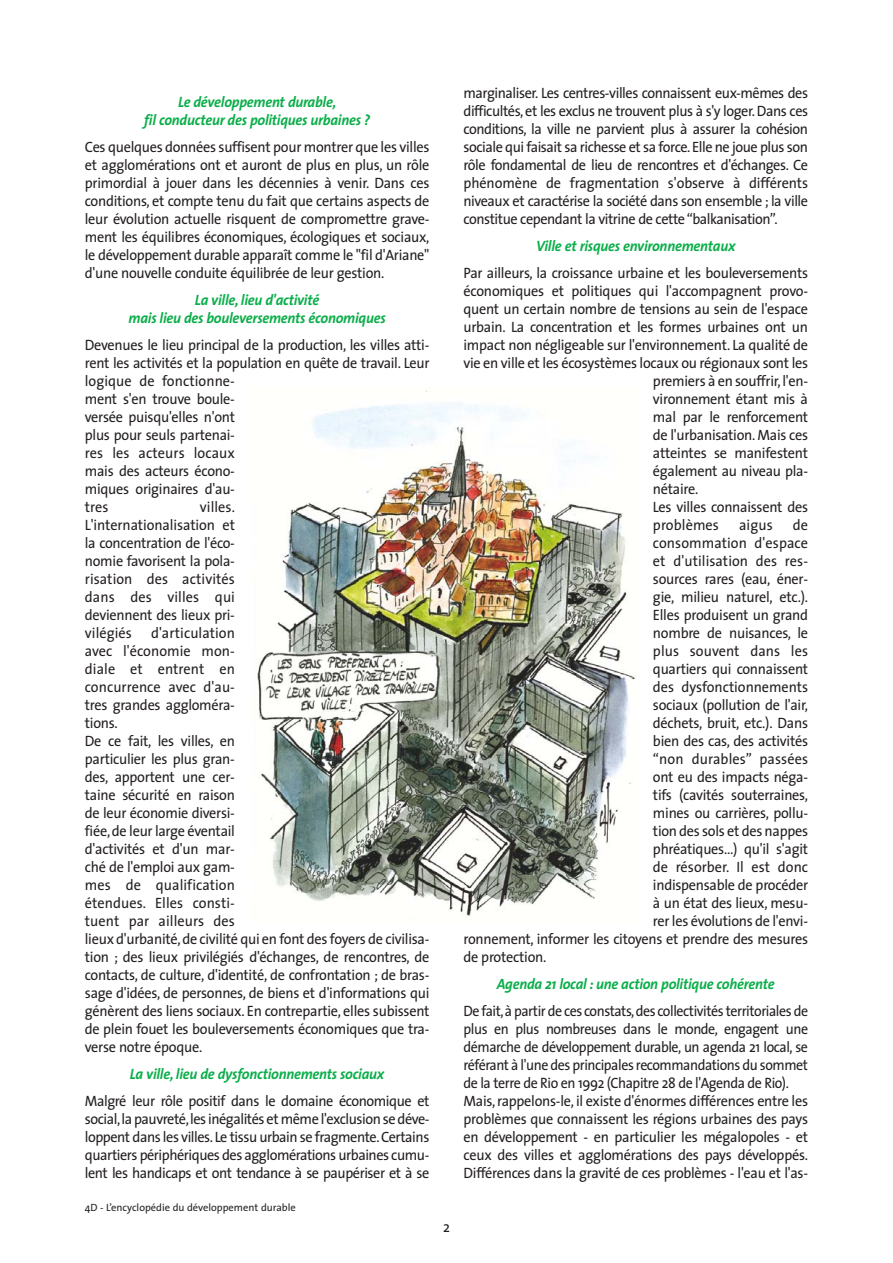
<style>
.page{position:relative;width:893px;height:1263px;background:#fff}
.page>*{position:absolute;margin:0;border:0;box-sizing:border-box;transform-origin:0 0}
.t1{font:15px/18px "The Sans";letter-spacing:-.02em;color:#231f20;text-align:justify;scale:.95 1}
.t2{font:15px/18px "The Sans";letter-spacing:-.02em;color:#231f20;scale:.93 1}
.t3{font:italic 700 15px/18px "The Sans";letter-spacing:-.02em;color:#0bae4a;text-align:center;scale:.95 1}
.t4{font:15px "The Sans";letter-spacing:.005em;color:#231f20;scale:.95 1}
.t5{font:15px "The Sans";color:#231f20;scale:.95 1}
.t6{font:10.5px "The Sans";color:#231f20}
</style>
<div class="page">
<img style="left:257px;top:390px;width:380px;height:527px">
<p class="t3" style="left:144px;top:93px;width:239px">Le développement durable,<br>fil conducteur des politiques urbaines ?</p>
<p class="t1" style="left:85px;top:139px;width:364px">Ces quelques données suffisent pour montrer que les villes et agglomérations ont et auront de plus en plus, un rôle primordial à jouer dans les décennies à venir. Dans ces conditions, et compte tenu du fait que certains aspects de leur évolution actuelle risquent de compromettre grave&shy;ment les équilibres économiques, écologiques et sociaux, le développement durable apparaît comme le "fil d'Ariane" d'une nouvelle conduite équilibrée de leur gestion.</p>
<p class="t3" style="left:128px;top:291px;width:272px">La ville, lieu d'activité<br>mais lieu des bouleversements économiques</p>
<p class="t1" style="left:85px;top:337px;width:364px;text-align:left">Devenues le lieu principal de la production, les villes atti&shy;rent les activités et la population en quête de travail. Leur logique de fonctionne-<br>ment s'en trouve boule-<br>versée puisqu'elles n'ont<br>plus pour seuls partenai-<br>res les acteurs locaux<br>mais des acteurs écono-<br>miques originaires d'au-<br>tres</p>
<p class="t1" style="left:85px;top:499px;width:159px;text-indent:115px">villes.<br>L'internationalisation et la concentration de l'éco&shy;nomie favorisent la pola&shy;risation des activités dans des villes qui deviennent des lieux pri&shy;vilégiés</p>
<p class="t1" style="left:85px;top:625px;width:364px;text-align:left;text-indent:66px">d'articulation<br>avec l'économie mon-<br>diale et entrent en<br>concurrence avec d'au-<br>tres grandes aggloméra-<br>tions.<br>De ce fait, les villes, en<br>particulier les plus gran-<br>des, apportent une cer-<br>taine sécurité en raison<br>de leur économie diversi-<br>fiée, de leur large éventail<br>d'activités et d'un mar-<br>ché de l'emploi aux gam-<br>mes de qualification<br>étendues. Elles consti-<br>tuent par ailleurs des<br>lieux d'urbanité, de civilité qui en font des foyers de civilisa&shy;tion ; des lieux privilégiés d'échanges, de rencontres, de contacts, de culture, d'identité, de confrontation ; de bras&shy;sage d'idées, de personnes, de biens et d'informations qui génèrent des liens sociaux. En contrepartie, elles subissent de plein fouet les bouleversements économiques que tra&shy;verse notre époque.</p>
<p class="t3" style="left:130px;top:1065px;width:269px">La ville, lieu de dysfonctionnements sociaux</p>
<p class="t1" style="left:85px;top:1093px;width:364px">Malgré leur rôle positif dans le domaine économique et social,la pauvreté,les inégalités et même l'exclusion se déve&shy;loppent dans les villes.Le tissu urbain se fragmente.Certains quartiers périphériques des agglomérations urbaines cumu&shy;lent les handicaps et ont tendance à se paupériser et à se</p>
<p class="t6" style="left:85px;top:1204px;width:212px">4D - L’encyclopédie du développement durable</p>
<p class="t1" style="left:463px;top:85px;width:364px">marginaliser. Les centres-villes connaissent eux-mêmes des difficultés, et les exclus ne trouvent plus à s'y loger. Dans ces conditions, la ville ne parvient plus à assurer la cohésion sociale qui faisait sa richesse et sa force. Elle ne joue plus son rôle fondamental de lieu de rencontres et d'échanges. Ce phénomène de fragmentation s'observe à différents niveaux et caractérise la société dans son ensemble ; la ville constitue cependant la vitrine de cette “balkanisation”.</p>
<p class="t3" style="left:536px;top:237px;width:211px">Ville et risques environnementaux</p>
<p class="t1" style="left:463px;top:265px;width:364px">Par ailleurs, la croissance urbaine et les bouleversements</p>
<p class="t1" style="left:463px;top:283px;width:364px">économiques et politiques qui l'accompagnent provo-</p>
<p class="t1" style="left:463px;top:301px;width:364px">quent un certain nombre de tensions au sein de l'espace</p>
<p class="t1" style="left:463px;top:319px;width:364px">urbain. La concentration et les formes urbaines ont un</p>
<p class="t1" style="left:463px;top:337px;width:364px">impact non négligeable sur l'environnement. La qualité de</p>
<p class="t1" style="left:463px;top:355px;width:364px">vie en ville et les écosystèmes locaux ou régionaux sont les</p>
<p class="t1" style="left:653px;top:373px;width:165px">premiers à en souffrir, l'en-</p>
<p class="t1" style="left:653px;top:391px;width:165px">vironnement étant mis à</p>
<p class="t1" style="left:653px;top:409px;width:165px">mal par le renforcement</p>
<p class="t1" style="left:653px;top:427px;width:165px">de l'urbanisation. Mais ces</p>
<p class="t1" style="left:653px;top:445px;width:165px">atteintes se manifestent</p>
<p class="t1" style="left:653px;top:463px;width:165px">également au niveau pla-</p>
<p class="t1" style="left:653px;top:481px;width:49px">nétaire.</p>
<p class="t1" style="left:653px;top:499px;width:165px">Les villes connaissent des</p>
<p class="t4" style="left:653px;top:519px;width:71px">problèmes</p>
<p class="t1" style="left:739px;top:517px;width:37px">aigus</p>
<p class="t1" style="left:792px;top:517px;width:18px">de</p>
<p class="t4" style="left:653px;top:537px;width:165px">consommation d'espace</p>
<p class="t4" style="left:653px;top:555px;width:165px">et d'utilisation des res-</p>
<p class="t1" style="left:653px;top:571px;width:165px">sources rares (eau, éner-</p>
<p class="t1" style="left:653px;top:589px;width:165px">gie, milieu naturel, etc.).</p>
<p class="t1" style="left:653px;top:607px;width:165px">Elles produisent un grand</p>
<p class="t1" style="left:653px;top:625px;width:165px">nombre de nuisances, le</p>
<p class="t4" style="left:653px;top:645px;width:165px">plus souvent dans les</p>
<p class="t1" style="left:653px;top:661px;width:165px">quartiers qui connaissent</p>
<p class="t1" style="left:653px;top:679px;width:165px">des dysfonctionnements</p>
<p class="t1" style="left:653px;top:697px;width:165px">sociaux (pollution de l'air,</p>
<p class="t1" style="left:653px;top:715px;width:165px">déchets, bruit, etc.). Dans</p>
<p class="t1" style="left:653px;top:733px;width:165px">bien des cas, des activités</p>
<p class="t4" style="left:653px;top:753px;width:165px">“non durables” passées</p>
<p class="t1" style="left:653px;top:769px;width:165px">ont eu des impacts néga-</p>
<p class="t1" style="left:653px;top:787px;width:165px">tifs (cavités souterraines,</p>
<p class="t1" style="left:653px;top:805px;width:165px">mines ou carrières, pollu-</p>
<p class="t1" style="left:653px;top:823px;width:165px">tion des sols et des nappes</p>
<p class="t1" style="left:653px;top:841px;width:165px">phréatiques…) qu'il s'agit</p>
<p class="t5" style="left:653px;top:861px;width:165px">de résorber. Il est donc</p>
<p class="t1" style="left:653px;top:877px;width:165px">indispensable de procéder</p>
<p class="t1" style="left:653px;top:895px;width:165px">à un état des lieux, mesu-</p>
<p class="t1" style="left:653px;top:913px;width:165px">rer les évolutions de l'envi-</p>
<p class="t1" style="left:463px;top:931px;width:364px">ronnement, informer les citoyens et prendre des mesures</p>
<p class="t1" style="left:463px;top:949px;width:89px">de protection.</p>
<p class="t3" style="left:497px;top:975px;width:294px">Agenda 21 local : une action politique cohérente</p>
<p class="t2" style="left:463px;top:1003px;width:372px">De fait,à partir de ces constats,des collectivités territoriales de plus en plus nombreuses dans le monde, engagent une démarche de développement durable, un agenda 21 local, se référant à l'une des principales recommandations du sommet de la terre de Rio en 1992 (Chapitre 28 de l'Agenda de Rio).<br>Mais, rappelons-le, il existe d'énormes différences entre les problèmes que connaissent les régions urbaines des pays en développement - en particulier les mégalopoles - et ceux des villes et agglomérations des pays développés.<br>Différences dans la gravité de ces problèmes - l'eau et l'as-</p>
<p class="t1" style="left:443px;top:1219px;width:9px">2</p>
</div>
